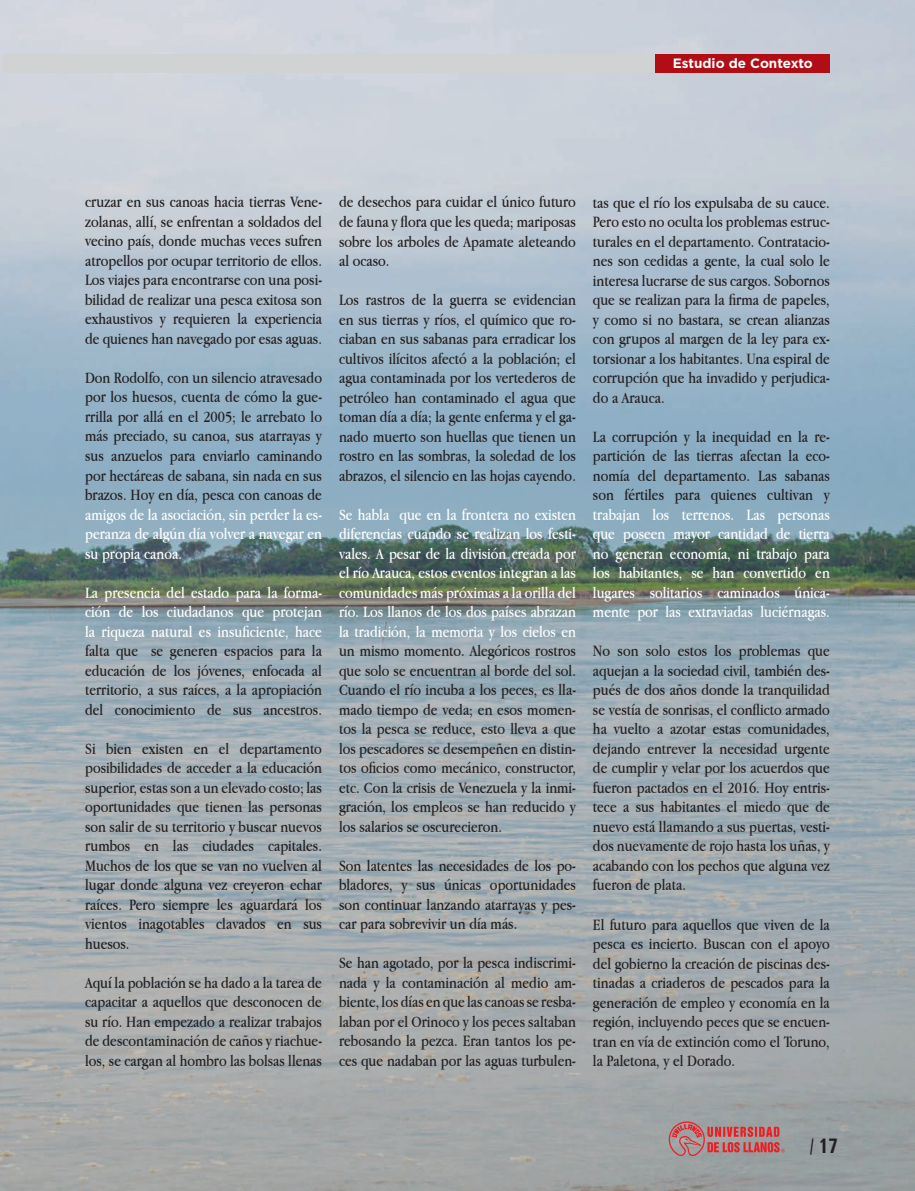
<style>
.page{position:relative;width:915px;height:1191px;background:#fff}
.page>*{position:absolute;margin:0;border:0;box-sizing:border-box;transform-origin:0 0}
.t1{font:700 condensed 21px "Univers";color:#231f20}
.t2{font:16.5px/19.5px "Apple Garamond";color:#231f20;text-align:justify}
.t3{font:16.5px/19.5px "Apple Garamond";color:#fff;text-align:justify}
.t4{font:700 13.5px "Gotham";color:#fff}
.s1{font-weight:500}
</style>
<div class="page">
<img style="left:0;top:0;width:914px;height:1191px">
<div style="left:2px;top:54px;width:672px;height:18px;background:#d1d2d4"></div>
<div style="left:655px;top:54px;width:174px;height:18px;background:#b00d15"></div>
<svg style="left:668px;top:1121px;width:116px;height:36px;background:#b27b7d"></svg>
<p class="t4" style="left:672px;top:55px;width:142px">Estudio de Contexto</p>
<p class="t2" style="left:85px;top:192px;width:238px">cruzar en sus canoas hacia tierras Vene&shy;zolanas, allí, se enfrentan a soldados del vecino país, donde muchas veces sufren atropellos por ocupar territorio de ellos.<br>Los viajes para encontrarse con una posi&shy;bilidad de realizar una pesca exitosa son exhaustivos y requieren la experiencia de quienes han navegado por esas aguas.</p>
<p class="t2" style="left:85px;top:367px;width:238px">Don Rodolfo, con un silencio atravesado por los huesos, cuenta de cómo la gue&shy;rrilla por allá en el 2005; le arrebato lo más preciado, su canoa, sus atarrayas y sus anzuelos para enviarlo caminando por hectáreas de sabana, sin nada en sus brazos. Hoy en día, pesca con canoas de</p>
<p class="t3" style="left:85px;top:504px;width:238px">amigos de la asociación, sin perder la es&shy;peranza de algún día volver a navegar en su propia canoa.</p>
<p class="t3" style="left:85px;top:582px;width:238px">La presencia del estado para la forma&shy;ción de los ciudadanos que protejan la riqueza natural es insuficiente, hace</p>
<p class="t2" style="left:85px;top:640px;width:238px">falta que se generen espacios para la educación de los jóvenes, enfocada al territorio, a sus raíces, a la apropiación del conocimiento de sus ancestros.</p>
<p class="t2" style="left:85px;top:738px;width:238px">Si bien existen en el departamento posibilidades de acceder a la educación superior, estas son a un elevado costo; las oportunidades que tienen las personas son salir de su territorio y buscar nuevos rumbos en las ciudades capitales.<br>Muchos de los que se van no vuelven al lugar donde alguna vez creyeron echar raíces. Pero siempre les aguardará los vientos inagotables clavados en sus huesos.</p>
<p class="t2" style="left:85px;top:972px;width:238px">Aquí la población se ha dado a la tarea de capacitar a aquellos que desconocen de su río. Han empezado a realizar trabajos de descontaminación de caños y riachue&shy;los, se cargan al hombro las bolsas llenas</p>
<p class="t2" style="left:339px;top:192px;width:238px">de desechos para cuidar el único futuro de fauna y flora que les queda; mariposas sobre los arboles de Apamate aleteando al ocaso.</p>
<p class="t2" style="left:339px;top:290px;width:238px">Los rastros de la guerra se evidencian en sus tierras y ríos, el químico que ro&shy;ciaban en sus sabanas para erradicar los cultivos ilícitos afectó a la población; el agua contaminada por los vertederos de petróleo han contaminado el agua que toman día a día; la gente enferma y el ga&shy;nado muerto son huellas que tienen un rostro en las sombras, la soledad de los abrazos, el silencio en las hojas cayendo.</p>
<p class="t3" style="left:339px;top:504px;width:238px">Se habla que en la frontera no existen diferencias cuando se realizan los festi&shy;vales. A pesar de la división creada por el río Arauca, estos eventos integran a las comunidades más próximas a la orilla del río. Los llanos de los dos países abrazan la tradición, la memoria y los cielos en</p>
<p class="t2" style="left:339px;top:641px;width:238px">un mismo momento. Alegóricos rostros que solo se encuentran al borde del sol.<br>Cuando el río incuba a los peces, es lla&shy;mado tiempo de veda; en esos momen&shy;tos la pesca se reduce, esto lleva a que los pescadores se desempeñen en distin&shy;tos oficios como mecánico, constructor, etc. Con la crisis de Venezuela y la inmi&shy;gración, los empleos se han reducido y los salarios se oscurecieron.</p>
<p class="t2" style="left:339px;top:855px;width:238px">Son latentes las necesidades de los po&shy;bladores, y sus únicas oportunidades son continuar lanzando atarrayas y pes&shy;car para sobrevivir un día más.</p>
<p class="t2" style="left:339px;top:953px;width:238px">Se han agotado, por la pesca indiscrimi&shy;nada y la contaminación al medio am&shy;biente, los días en que las canoas se resba&shy;laban por el Orinoco y los peces saltaban rebosando la pezca. Eran tantos los pe&shy;ces que nadaban por las aguas turbulen-</p>
<p class="t2" style="left:592px;top:192px;width:238px">tas que el río los expulsaba de su cauce.<br>Pero esto no oculta los problemas estruc&shy;turales en el departamento. Contratacio&shy;nes son cedidas a gente, la cual solo le interesa lucrarse de sus cargos. Sobornos que se realizan para la firma de papeles, y como si no bastara, se crean alianzas con grupos al margen de la ley para ex&shy;torsionar a los habitantes. Una espiral de corrupción que ha invadido y perjudica&shy;do a Arauca.</p>
<p class="t2" style="left:592px;top:426px;width:238px">La corrupción y la inequidad en la re&shy;partición de las tierras afectan la eco&shy;nomía del departamento. Las sabanas son fértiles para quienes cultivan y</p>
<p class="t3" style="left:592px;top:504px;width:238px">trabajan los terrenos. Las personas que poseen mayor cantidad de tierra no generan economía, ni trabajo para los habitantes, se han convertido en lugares solitarios caminados única&shy;mente por las extraviadas luciérnagas.</p>
<p class="t2" style="left:592px;top:641px;width:238px">No son solo estos los problemas que aquejan a la sociedad civil, también des&shy;pués de dos años donde la tranquilidad se vestía de sonrisas, el conflicto armado ha vuelto a azotar estas comunidades, dejando entrever la necesidad urgente de cumplir y velar por los acuerdos que fueron pactados en el 2016. Hoy entris&shy;tece a sus habitantes el miedo que de nuevo está llamando a sus puertas, vesti&shy;dos nuevamente de rojo hasta los uñas, y acabando con los pechos que alguna vez fueron de plata.</p>
<p class="t2" style="left:592px;top:914px;width:238px">El futuro para aquellos que viven de la pesca es incierto. Buscan con el apoyo del gobierno la creación de piscinas des&shy;tinadas a criaderos de pescados para la generación de empleo y economía en la región, incluyendo peces que se encuen&shy;tran en vía de extinción como el Toruno, la Paletona, y el Dorado.</p>
<p class="t1" style="left:809px;top:1132px;width:30px"><span class="s1">/</span> 17</p>
</div>
